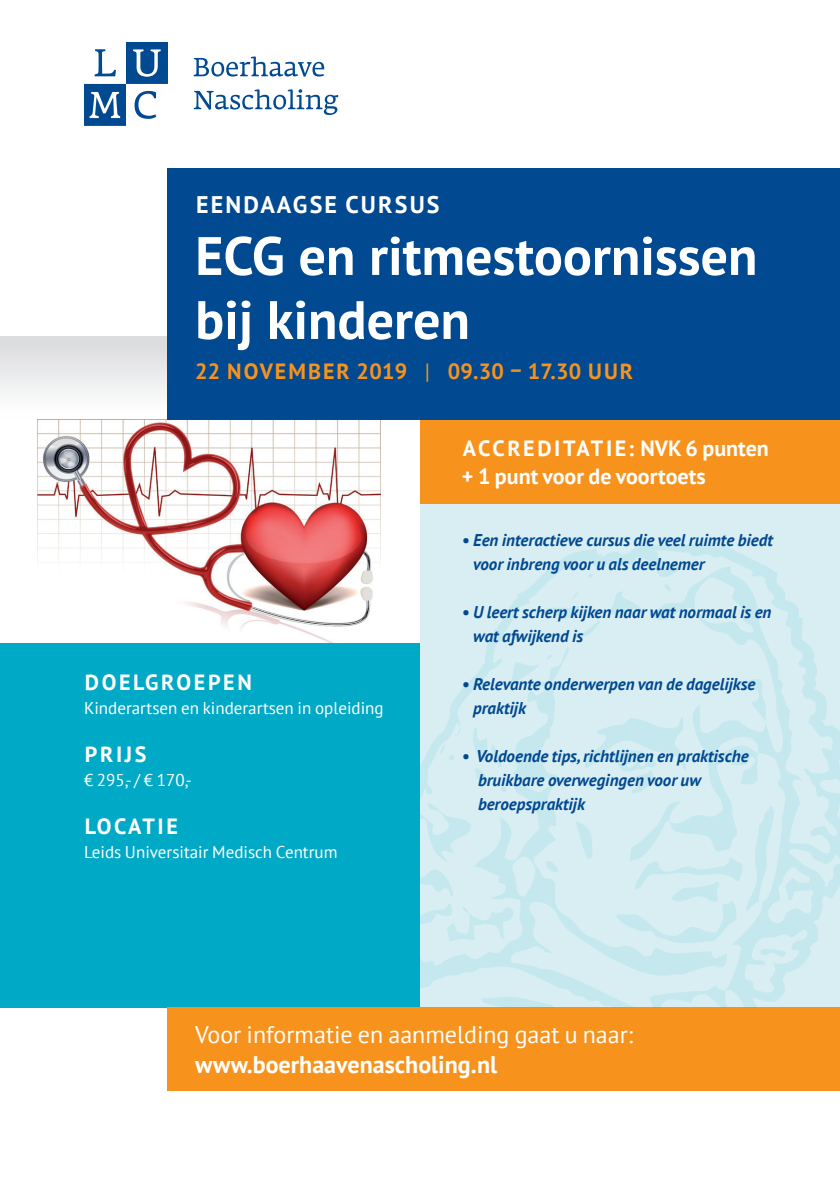
<style>
.page{position:relative;width:840px;height:1191px;background:#fff}
.page>*{position:absolute;margin:0;border:0;box-sizing:border-box;transform-origin:0 0}
.t1{font:700 54px/64px "PT Sans";color:#fff}
.broodtekst{font:24px/30px "PT Sans";color:#fff}
.t2{font:700 24px "PT Sans";letter-spacing:.09em;color:#fff}
.tussenkopje{font:700 22px/28px "PT Sans";color:#fff}
.t3{font:700 22px "PT Sans";letter-spacing:.055em;color:#f7931d}
.tussenkopje-2{font:700 22px "PT Sans";letter-spacing:.12em;color:#fff}
.tussenkopje-3{font:700 22px "PT Sans";letter-spacing:.1em;color:#fff}
.tussenkopje-4{font:700 22px "PT Sans";letter-spacing:.04em;color:#fff}
.broodtekst-2{font:italic 700 17px/24px "PT Sans";color:#014990}
.broodtekst-3{font:17px "PT Sans";color:#fff}
.s1{font-weight:400}
.s2{font-weight:700}
</style>
<div class="page">
<img style="left:37px;top:420px;width:343px;height:223px">
<div style="left:0;top:336px;width:420px;height:84px;background:linear-gradient(to bottom,#d8d9dc,#fff)"></div>
<div style="left:0;top:643px;width:420px;height:364px;background:#00a9c5"></div>
<div style="left:168px;top:168px;width:671px;height:252px;background:#014990"></div>
<svg style="left:84px;top:42px;width:84px;height:84px"></svg>
<svg style="left:193px;top:56px;width:131px;height:21px"></svg>
<svg style="left:194px;top:89px;width:144px;height:26px"></svg>
<div style="left:168px;top:1007px;width:671px;height:84px;background:#f7931d"></div>
<div style="left:420px;top:461px;width:419px;height:546px;background:#d8eef3"></div>
<div style="left:420px;top:420px;width:419px;height:83px;background:#f7931d"></div>
<svg style="left:420px;top:545px;width:419px;height:462px"></svg>
<svg style="left:420px;top:869px;width:33px;height:27px"></svg>
<svg style="left:738px;top:679px;width:27px;height:42px"></svg>
<svg style="left:608px;top:591px;width:35px;height:24px"></svg>
<svg style="left:575px;top:821px;width:17px;height:38px"></svg>
<svg style="left:584px;top:717px;width:101px;height:76px"></svg>
<svg style="left:542px;top:605px;width:58px;height:33px"></svg>
<svg style="left:545px;top:860px;width:13px;height:12px"></svg>
<svg style="left:664px;top:584px;width:6px;height:7px"></svg>
<svg style="left:568px;top:565px;width:9px;height:5px"></svg>
<svg style="left:528px;top:608px;width:8px;height:6px"></svg>
<svg style="left:511px;top:635px;width:6px;height:5px"></svg>
<svg style="left:439px;top:744px;width:15px;height:16px"></svg>
<svg style="left:571px;top:591px;width:7px;height:8px"></svg>
<svg style="left:420px;top:903px;width:93px;height:38px"></svg>
<svg style="left:587px;top:573px;width:5px;height:5px"></svg>
<svg style="left:454px;top:728px;width:6px;height:8px"></svg>
<svg style="left:472px;top:646px;width:97px;height:147px"></svg>
<svg style="left:615px;top:801px;width:170px;height:156px"></svg>
<p class="t2" style="left:196px;top:188px;width:245px">EENDAAGSE CURSUS</p>
<p class="t1" style="left:195px;top:223px;width:563px">ECG en ritmestoornissen bij kinderen</p>
<p class="t3" style="left:195px;top:356px;width:439px">22 NOVEMBER 2019 <span class="s1">|</span> 09.30 – 17.30 UUR</p>
<p class="tussenkopje-2" style="left:85px;top:668px;width:168px">DOELGROEPEN</p>
<p class="broodtekst-3" style="left:84px;top:697px;width:301px">Kinderartsen en kinderartsen in opleiding</p>
<p class="tussenkopje-4" style="left:85px;top:740px;width:63px">PRIJS</p>
<p class="broodtekst-3" style="left:84px;top:769px;width:109px">€ 295,- / € 170,-</p>
<p class="tussenkopje-3" style="left:85px;top:812px;width:95px">LOCATIE</p>
<p class="broodtekst-3" style="left:84px;top:841px;width:255px">Leids Universitair Medisch Centrum</p>
<p class="tussenkopje" style="left:461px;top:434px;width:308px">ACCREDITATIE: NVK 6 punten + 1 punt voor de voortoets</p>
<p class="broodtekst-2" style="left:473px;top:528px;width:301px;text-indent:-11px">• Een interactieve cursus die veel ruimte biedt voor inbreng voor u als deelnemer</p>
<p class="broodtekst-2" style="left:473px;top:600px;width:300px;text-indent:-11px">• U leert scherp kijken naar wat normaal is en wat afwijkend is</p>
<p class="broodtekst-2" style="left:473px;top:672px;width:284px;text-indent:-11px">• Relevante onderwerpen van de dagelijkse praktijk</p>
<p class="broodtekst-2" style="left:461px;top:744px;width:288px">• Voldoende tips, richtlijnen en praktische</p>
<p class="broodtekst-2" style="left:477px;top:768px;width:224px">bruikbare overwegingen voor uw beroepspraktijk</p>
<p class="broodtekst" style="left:195px;top:1019px;width:439px">Voor informatie en aanmelding gaat u naar: <span class="s2">www.boerhaavenascholing.nl</span></p>
</div>
